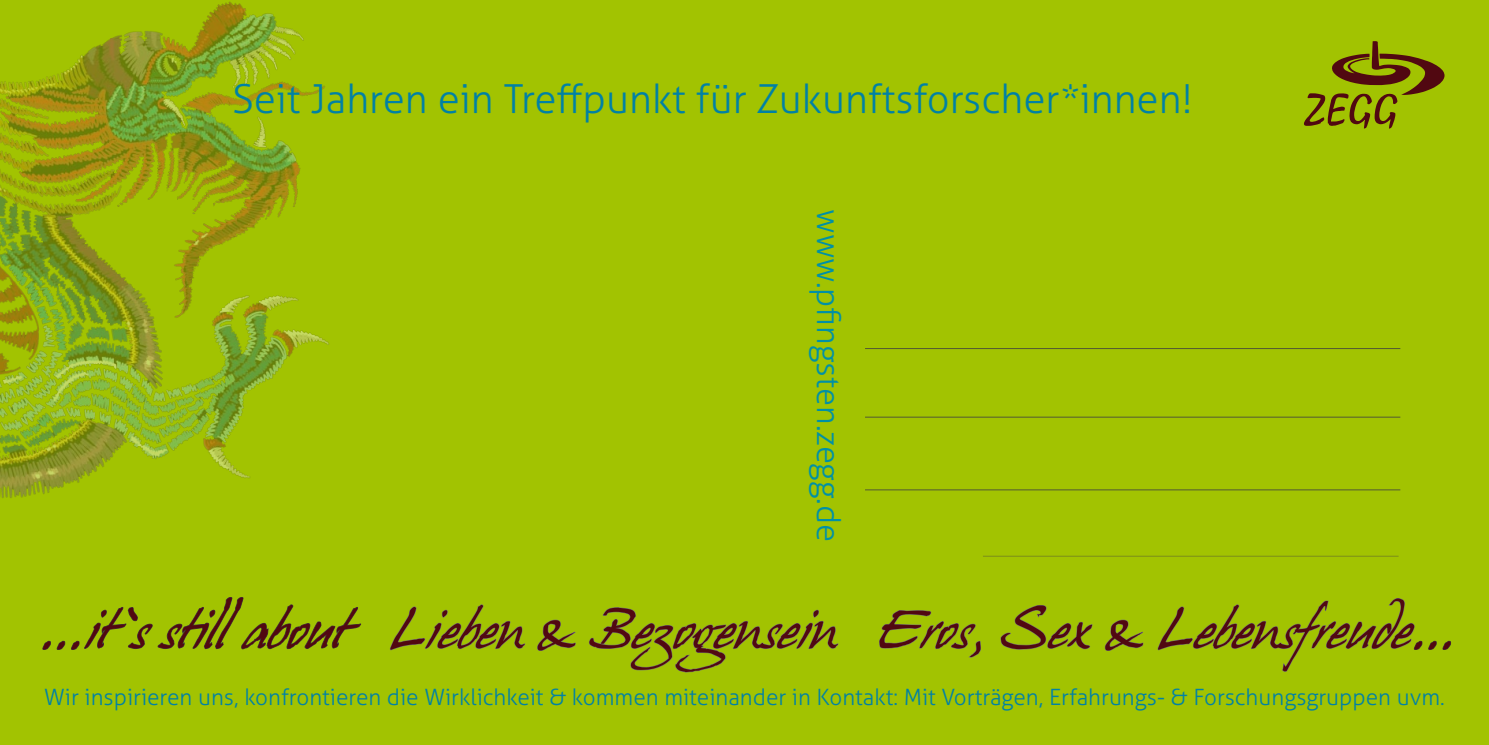
<style>
.page{position:relative;width:1489px;height:745px;background:#fff}
.page>*{position:absolute;margin:0;border:0;box-sizing:border-box;transform-origin:0 0}
.t1{font:189.5px "ZEGG Logo";color:#510811}
.t2{font:50px "Hans Hand";letter-spacing:-.01em;color:#510811}
.t3{font:300 40px "Aller";color:#0081a5}
.t4{font:300 32.5px "Aller";color:#0090a6}
.t5{font:300 22.5px "Aller";color:#0081a5}
</style>
<div class="page">
<div style="left:0;top:0;width:1488px;height:744px;background:#a2c301"></div>
<hr style="left:865px;top:348px;width:535px;height:1px;background:#3e3e40">
<hr style="left:982px;top:555px;width:416px;height:1px;background:#3e3e40">
<hr style="left:865px;top:489px;width:535px;height:1px;background:#3e3e40">
<hr style="left:865px;top:416px;width:535px;height:1px;background:#3e3e40">
<svg style="left:42px;top:597px;width:319px;height:53px"></svg>
<svg style="left:389px;top:604px;width:136px;height:46px"></svg>
<svg style="left:537px;top:619px;width:39px;height:32px"></svg>
<svg style="left:588px;top:607px;width:250px;height:65px"></svg>
<svg style="left:879px;top:610px;width:102px;height:47px"></svg>
<svg style="left:1000px;top:605px;width:92px;height:44px"></svg>
<svg style="left:1104px;top:619px;width:39px;height:32px"></svg>
<svg style="left:1157px;top:598px;width:294px;height:73px"></svg>
<img style="left:0;top:1px;width:329px;height:497px">
<div style="left:218px;top:67px;width:1066px;height:91px;background:#a2c301"></div>
<h3 class="t3" style="left:232px;top:74px;width:962px">Seit Jahren ein Treffpunkt für Zukunftsforscher*innen!</h3>
<h3 class="t4" style="left:848px;top:209px;width:333px;rotate:90deg">www.pfingsten.zegg.de</h3>
<h1 class="t1" style="left:1299px;top:-37px;width:154px">l</h1>
<h2 class="t2" style="left:39px;top:601px;width:1421px">...it`s still about Lieben &amp; Bezogensein Eros, Sex &amp; Lebensfreude...</h2>
<p class="t5" style="left:44px;top:682px;width:1401px">Wir inspirieren uns, konfrontieren die Wirklichkeit &amp; kommen miteinander in Kontakt: Mit Vorträgen, Erfahrungs- &amp; Forschungsgruppen uvm.</p>
</div>
